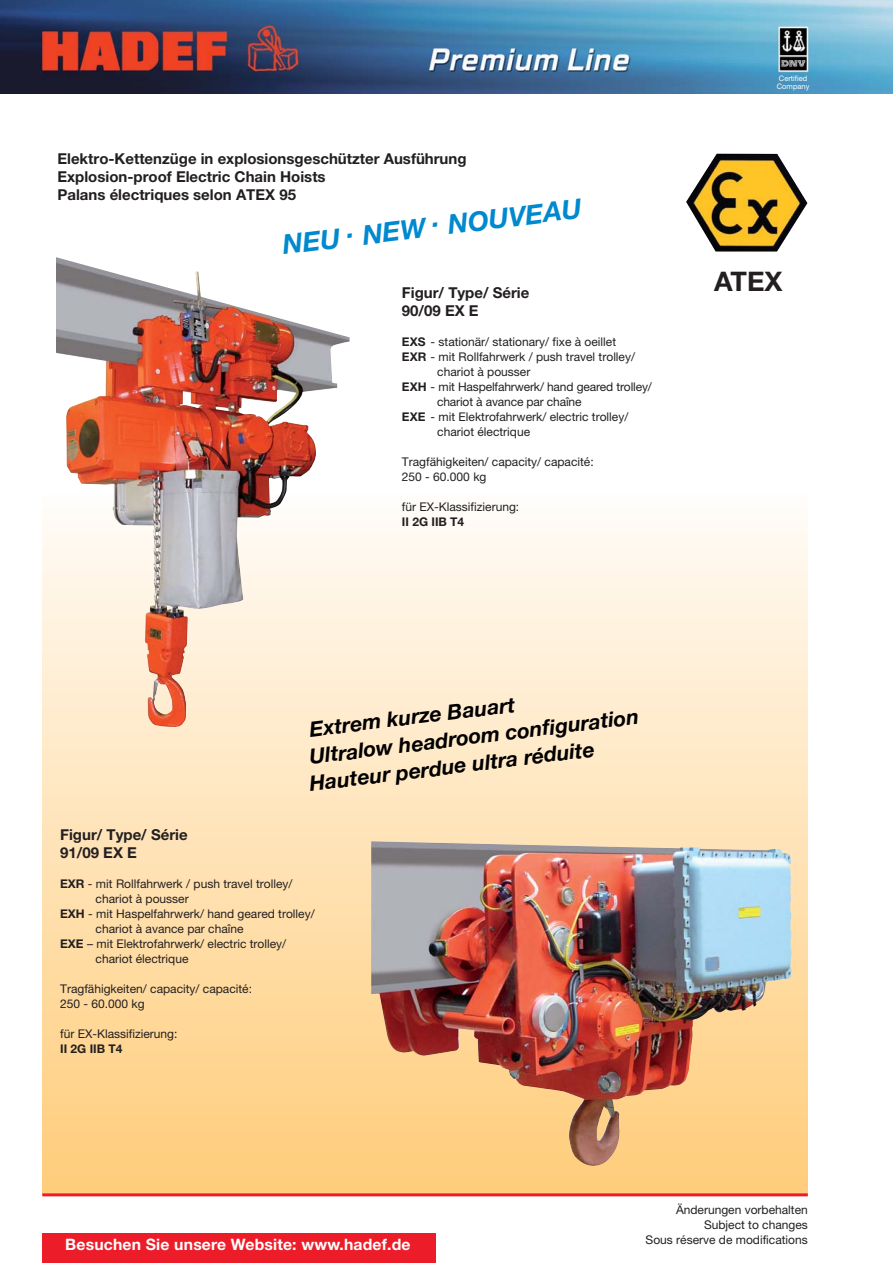
<style>
.page{position:relative;width:893px;height:1263px;background:#fff}
.page>*{position:absolute;margin:0;border:0;box-sizing:border-box;transform-origin:0 0}
.t1{font:italic 700 27px "Helvetica Neue";color:#0089cf}
.t2{font:700 27px "Helvetica Neue";color:#231f20}
.t3{font:italic 700 21px/27px "Helvetica Neue";color:#000}
.t4{font:700 15.75px "Helvetica Neue";letter-spacing:.01em;color:#fff}
.t5{font:700 15px/18px "Helvetica Neue";color:#231f20}
.t6{font:12px/15px "Helvetica Neue";color:#231f20}
.t7{font:12px/15px "Helvetica Neue";color:#231f20;text-align:right}
.t8{font:700 12px "Helvetica Neue";color:#231f20}
.t9{font:7.5px/7.5px "Helvetica Neue";color:#fff}
.s1{font-weight:700}
</style>
<div class="page">
<div style="left:42px;top:493px;width:766px;height:702px;background:linear-gradient(to bottom,#fffcf8,#ffcc79)"></div>
<hr style="left:42px;top:1193px;width:766px;height:3px;background:#ed1c29">
<div style="left:42px;top:1233px;width:394px;height:30px;background:#ed1c29"></div>
<img style="left:686px;top:153px;width:121px;height:99px">
<img style="left:57px;top:257px;width:293px;height:470px">
<img style="left:371px;top:841px;width:421px;height:325px">
<img style="left:0;top:0;width:892px;height:94px">
<p class="t5" style="left:57px;top:151px;width:411px">Elektro-Kettenzüge in explosionsgeschützter Ausführung<br>Explosion-proof Electric Chain Hoists<br>Palans électriques selon ATEX 95</p>
<h1 class="t1" style="left:281px;top:235px;width:303px;rotate:-7deg">NEU . NEW . NOUVEAU</h1>
<p class="t5" style="left:402px;top:285px;width:129px">Figur/ Type/ Série</p>
<p class="t5" style="left:402px;top:303px;width:78px">90/09 EX E</p>
<p class="t6" style="left:402px;top:335px;width:216px"><span class="s1">EXS</span> - stationär/ stationary/ fixe à oeillet</p>
<p class="t6" style="left:402px;top:350px;width:235px"><span class="s1">EXR</span> - mit Rollfahrwerk / push travel trolley/</p>
<p class="t6" style="left:437px;top:365px;width:95px">chariot à pousser</p>
<p class="t6" style="left:402px;top:380px;width:251px"><span class="s1">EXH</span> - mit Haspelfahrwerk/ hand geared trolley/</p>
<p class="t6" style="left:437px;top:395px;width:146px">chariot à avance par chaîne</p>
<p class="t6" style="left:402px;top:410px;width:228px"><span class="s1">EXE</span> - mit Elektrofahrwerk/ electric trolley/</p>
<p class="t6" style="left:437px;top:425px;width:94px">chariot électrique</p>
<p class="t6" style="left:402px;top:455px;width:193px">Tragfähigkeiten/ capacity/ capacité:<br>250 - 60.000 kg</p>
<p class="t6" style="left:402px;top:500px;width:119px">für EX-Klassifizierung:</p>
<p class="t8" style="left:402px;top:517px;width:64px">II 2G IIB T4</p>
<p class="t9" style="left:777px;top:76px;width:34px">Certified<br>Company</p>
<h1 class="t2" style="left:714px;top:272px;width:70px">ATEX</h1>
<h2 class="t3" style="left:302px;top:719px;width:336px;text-indent:7px;rotate:-7deg">Extrem kurze Bauart<br>Ultralow headroom configuration<br>Hauteur perdue ultra réduite</h2>
<p class="t5" style="left:60px;top:827px;width:129px">Figur/ Type/ Série<br>91/09 EX E</p>
<p class="t6" style="left:60px;top:878px;width:234px"><span class="s1">EXR</span> - mit Rollfahrwerk / push travel trolley/</p>
<p class="t6" style="left:96px;top:893px;width:95px">chariot à pousser</p>
<p class="t6" style="left:60px;top:908px;width:256px"><span class="s1">EXH</span> - mit Haspelfahrwerk/ hand geared trolley/</p>
<p class="t6" style="left:96px;top:923px;width:150px">chariot à avance par chaîne</p>
<p class="t6" style="left:60px;top:938px;width:227px"><span class="s1">EXE</span> – mit Elektrofahrwerk/ electric trolley/</p>
<p class="t6" style="left:96px;top:953px;width:94px">chariot électrique</p>
<p class="t6" style="left:60px;top:983px;width:193px">Tragfähigkeiten/ capacity/ capacité:<br>250 - 60.000 kg</p>
<p class="t6" style="left:60px;top:1028px;width:119px">für EX-Klassifizierung:</p>
<p class="t8" style="left:60px;top:1045px;width:64px">II 2G IIB T4</p>
<h3 class="t4" style="left:65px;top:1239px;width:347px">Besuchen Sie unsere Website: www.hadef.de</h3>
<p class="t7" style="left:645px;top:1203px;width:164px">Änderungen vorbehalten<br>Subject to changes<br>Sous réserve de modifications</p>
</div>
